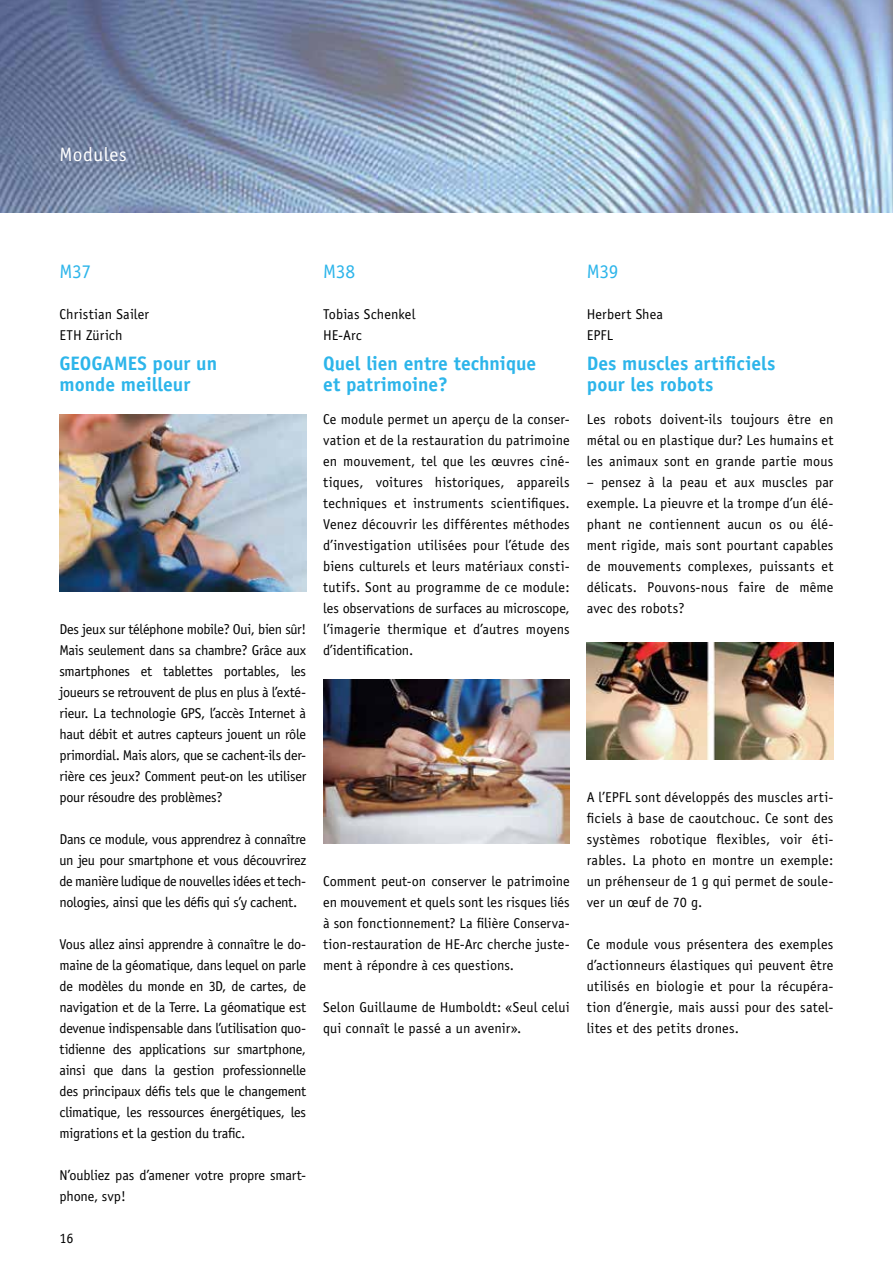
<style>
.page{position:relative;width:893px;height:1263px;background:#fff}
.page>*{position:absolute;margin:0;border:0;box-sizing:border-box;transform-origin:0 0}
.t1{font:700 19.5px/21px "Officina Sans";color:#2db5ea}
.t2{font:19.5px "Officina Sans";letter-spacing:-.01em;color:#2db5ea}
.t3{font:19.5px "Officina Sans";letter-spacing:.03em;color:#fff}
.t4{font:14.25px/21px "Officina Sans";letter-spacing:.005em;color:#000;text-align:justify}
</style>
<div class="page">
<img style="left:0;top:0;width:893px;height:213px">
<img style="left:60px;top:414px;width:246px;height:178px">
<img style="left:323px;top:679px;width:247px;height:165px">
<img style="left:587px;top:642px;width:246px;height:118px">
<h1 class="t3" style="left:60px;top:143px;width:69px">Modules</h1>
<h1 class="t2" style="left:60px;top:260px;width:33px">M37</h1>
<h1 class="t2" style="left:323px;top:260px;width:34px">M38</h1>
<h1 class="t2" style="left:587px;top:260px;width:33px">M39</h1>
<p class="t4" style="left:60px;top:303px;width:91px">Christian Sailer<br>ETH Zürich</p>
<h1 class="t1" style="left:60px;top:352px;width:159px">GEOGAMES pour un monde meilleur</h1>
<p class="t4" style="left:587px;top:303px;width:78px">Herbert Shea<br>EPFL</p>
<h1 class="t1" style="left:587px;top:352px;width:190px">Des muscles artificiels pour les robots</h1>
<p class="t4" style="left:587px;top:408px;width:248px">Les robots doivent-ils toujours être en métal ou en plastique dur? Les humains et les animaux sont en grande partie mous</p>
<p class="t4" style="left:587px;top:471px;width:248px">– pensez à la peau et aux muscles par exemple. La pieuvre et la trompe d’un élé&shy;phant ne contiennent aucun os ou élé&shy;ment rigide, mais sont pourtant capables de mouvements complexes, puissants et délicats. Pouvons-nous faire de même avec des robots?</p>
<p class="t4" style="left:323px;top:303px;width:94px">Tobias Schenkel<br>HE-Arc</p>
<h1 class="t1" style="left:323px;top:352px;width:215px">Quel lien entre technique et patrimoine?</h1>
<p class="t4" style="left:323px;top:408px;width:248px">Ce module permet un aperçu de la conser&shy;vation et de la restauration du patrimoine en mouvement, tel que les œuvres ciné&shy;tiques, voitures historiques, appareils techniques et instruments scientifiques.<br>Venez découvrir les différentes méthodes d’investigation utilisées pour l’étude des biens culturels et leurs matériaux consti&shy;tutifs. Sont au programme de ce module: les observations de surfaces au microscope, l’imagerie thermique et d’autres moyens d’identification.</p>
<p class="t4" style="left:60px;top:618px;width:248px">Des jeux sur téléphone mobile? Oui, bien sûr!<br>Mais seulement dans sa chambre? Grâce aux smartphones et tablettes portables, les joueurs se retrouvent de plus en plus à l’exté&shy;rieur. La technologie GPS, l’accès Internet à haut débit et autres capteurs jouent un rôle primordial. Mais alors, que se cachent-ils der&shy;rière ces jeux? Comment peut-on les utiliser pour résoudre des problèmes?</p>
<p class="t4" style="left:60px;top:828px;width:248px">Dans ce module, vous apprendrez à connaître un jeu pour smartphone et vous découvrirez de manière ludique de nouvelles idées et tech&shy;nologies, ainsi que les défis qui s’y cachent.</p>
<p class="t4" style="left:60px;top:933px;width:248px">Vous allez ainsi apprendre à connaître le do&shy;maine de la géomatique, dans lequel on parle de modèles du monde en 3D, de cartes, de navigation et de la Terre. La géomatique est devenue indispensable dans l’utilisation quo&shy;tidienne des applications sur smartphone, ainsi que dans la gestion professionnelle des principaux défis tels que le changement climatique, les ressources énergétiques, les migrations et la gestion du trafic.</p>
<p class="t4" style="left:60px;top:1164px;width:248px">N’oubliez pas d’amener votre propre smart&shy;phone, svp!</p>
<p class="t4" style="left:587px;top:786px;width:248px">A l’EPFL sont développés des muscles arti&shy;ficiels à base de caoutchouc. Ce sont des systèmes robotique flexibles, voir éti&shy;rables. La photo en montre un exemple: un préhenseur de 1 g qui permet de soule&shy;ver un œuf de 70 g.</p>
<p class="t4" style="left:587px;top:933px;width:248px">Ce module vous présentera des exemples d’actionneurs élastiques qui peuvent être utilisés en biologie et pour la récupéra&shy;tion d’énergie, mais aussi pour des satel&shy;lites et des petits drones.</p>
<p class="t4" style="left:323px;top:870px;width:248px">Comment peut-on conserver le patrimoine en mouvement et quels sont les risques liés à son fonctionnement? La filière Conserva&shy;tion-restauration de HE-Arc cherche juste&shy;ment à répondre à ces questions.</p>
<p class="t4" style="left:323px;top:996px;width:248px">Selon Guillaume de Humboldt: «Seul celui qui connaît le passé a un avenir».</p>
<p class="t4" style="left:60px;top:1227px;width:15px">16</p>
</div>
